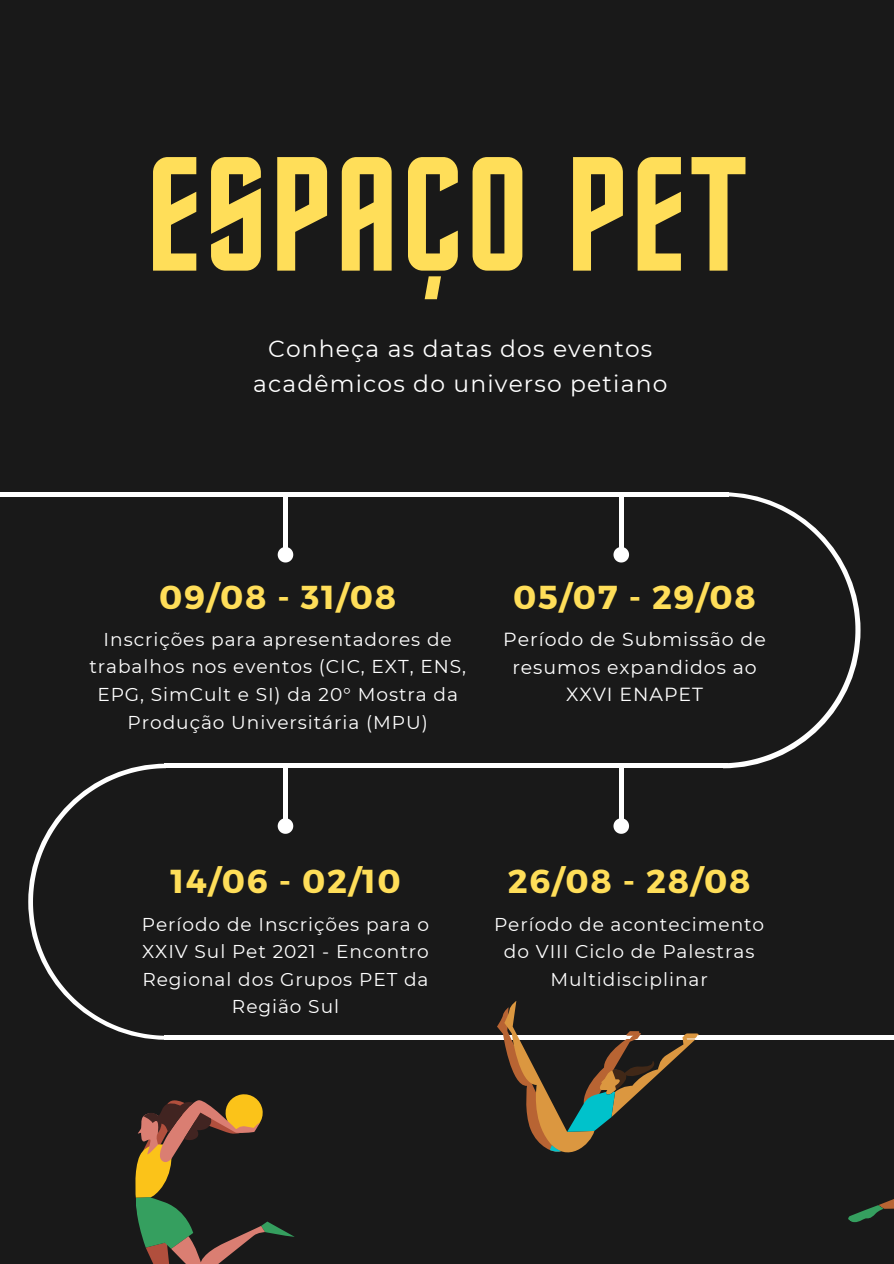
<style>
.page{position:relative;width:894px;height:1264px;background:#fff}
.page>*{position:absolute;margin:0;border:0;box-sizing:border-box;transform-origin:0 0}
.t1{font:163.35px "Horta";letter-spacing:.02em;color:#ffde59}
.t2{font:700 33.15px "Montserrat";letter-spacing:.05em;color:#ffde59}
.t3{font:23.4px/34.7px "Montserrat";letter-spacing:.05em;color:#fff;text-align:center}
.t4{font:18.9px/27.6px "Montserrat";letter-spacing:.05em;color:#fff;text-align:center}
.t5{font:18.6px/27.6px "Montserrat";letter-spacing:.05em;color:#fff;text-align:center}
</style>
<div class="page">
<div style="left:0;top:0;width:893px;height:1263px;background:#191919"></div>
<div style="left:283px;top:492px;width:5px;height:62px;background:#fff"></div>
<svg style="left:277px;top:547px;width:16px;height:15px"></svg>
<svg style="left:727px;top:492px;width:133px;height:276px"></svg>
<svg style="left:619px;top:496px;width:236px;height:267px"></svg>
<hr style="left:619px;top:492px;width:4px;height:62px;background:#fff">
<svg style="left:613px;top:547px;width:16px;height:15px"></svg>
<svg style="left:28px;top:763px;width:136px;height:276px"></svg>
<svg style="left:33px;top:768px;width:261px;height:267px"></svg>
<div style="left:283px;top:763px;width:5px;height:62px;background:#fff"></div>
<svg style="left:277px;top:818px;width:16px;height:15px"></svg>
<hr style="left:619px;top:763px;width:4px;height:62px;background:#fff">
<svg style="left:613px;top:818px;width:16px;height:15px"></svg>
<div style="left:164px;top:1034px;width:729px;height:5px;background:#fff"></div>
<div style="left:164px;top:763px;width:563px;height:5px;background:#fff"></div>
<div style="left:0;top:492px;width:728px;height:5px;background:#fff"></div>
<svg style="left:846px;top:1034px;width:47px;height:189px"></svg>
<svg style="left:497px;top:1001px;width:221px;height:152px"></svg>
<svg style="left:135px;top:1094px;width:160px;height:169px"></svg>
<p class="t1" style="left:146px;top:146px;width:602px">ESPAÇO PET</p>
<p class="t3" style="left:253px;top:331px;width:415px">Conheça as datas dos eventos acadêmicos do universo petiano</p>
<p class="t2" style="left:159px;top:575px;width:238px">09/08 - 31/08</p>
<p class="t5" style="left:89px;top:625px;width:378px">Inscrições para apresentadores de trabalhos nos eventos (CIC, EXT, ENS, EPG, SimCult e SI) da 20° Mostra da Produção Universitária (MPU)</p>
<p class="t2" style="left:513px;top:576px;width:244px">05/07 - 29/08</p>
<p class="t4" style="left:503px;top:625px;width:264px">Período de Submissão de resumos expandidos ao<br>XXVI ENAPET</p>
<p class="t2" style="left:170px;top:859px;width:232px">14/06 - 02/10</p>
<p class="t5" style="left:142px;top:910px;width:289px">Período de Inscrições para o<br>XXIV Sul Pet 2021 - Encontro<br>Regional dos Grupos PET da<br>Região Sul</p>
<p class="t2" style="left:508px;top:859px;width:244px">26/08 - 28/08</p>
<p class="t5" style="left:494px;top:910px;width:272px">Período de acontecimento do VIII Ciclo de Palestras<br>Multidisciplinar</p>
</div>
